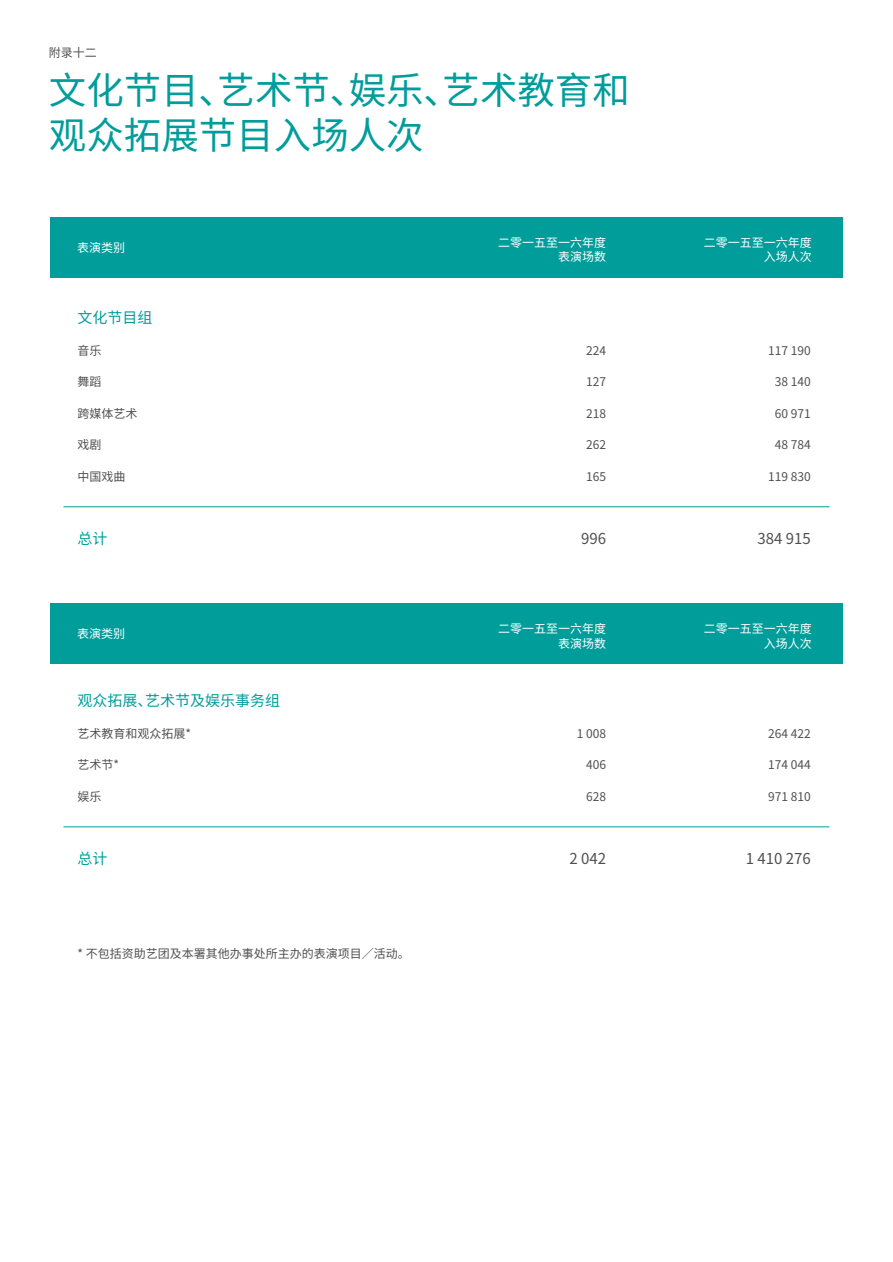
<style>
.page{position:relative;width:893px;height:1262px;background:#fff}
.page>*{position:absolute;margin:0;border:0;box-sizing:border-box;transform-origin:0 0}
.t1{font:37.5px/45px "Noto Sans CJ Ksc";color:#009d9b}
.t2{font:15px "Noto Sans CJ Ksc";color:#009d9b}
.t3{font:15px "Noto Sans CJ Ksc";color:#505050}
.t4{font:12px "Noto Sans CJ Ksc";color:#505050}
.t5{font:12px/14.4px "Noto Sans CJ Ksc";color:#fff;text-align:right}
</style>
<div class="page">
<hr style="left:64px;top:506px;width:765px;height:1px;background:#009d9b">
<hr style="left:64px;top:826px;width:765px;height:1px;background:#009d9b">
<div style="left:50px;top:216px;width:793px;height:61px;background:#009d9b"></div>
<div style="left:50px;top:602px;width:793px;height:61px;background:#009d9b"></div>
<p class="t4" style="left:49px;top:45px;width:49px">附录十二</p>
<h1 class="t1" style="left:49px;top:68px;width:582px">文化节目、艺术节、娱乐、艺术教育和观众拓展节目入场人次</h1>
<p class="t5" style="left:77px;top:241px;width:49px">表演类别</p>
<p class="t5" style="left:498px;top:236px;width:109px">二零一五至一六年度表演场数</p>
<p class="t5" style="left:704px;top:236px;width:110px">二零一五至一六年度入场人次</p>
<p class="t2" style="left:78px;top:309px;width:76px">文化节目组</p>
<p class="t4" style="left:78px;top:343px;width:25px">音乐</p>
<p class="t4" style="left:586px;top:343px;width:21px">224</p>
<p class="t4" style="left:768px;top:343px;width:44px">117 190</p>
<p class="t4" style="left:78px;top:375px;width:25px">舞蹈</p>
<p class="t4" style="left:586px;top:375px;width:21px">127</p>
<p class="t4" style="left:775px;top:375px;width:37px">38 140</p>
<p class="t4" style="left:78px;top:406px;width:61px">跨媒体艺术</p>
<p class="t4" style="left:586px;top:406px;width:21px">218</p>
<p class="t4" style="left:775px;top:406px;width:37px">60 971</p>
<p class="t4" style="left:78px;top:438px;width:25px">戏剧</p>
<p class="t4" style="left:586px;top:438px;width:21px">262</p>
<p class="t4" style="left:775px;top:438px;width:37px">48 784</p>
<p class="t4" style="left:78px;top:469px;width:49px">中国戏曲</p>
<p class="t4" style="left:586px;top:469px;width:21px">165</p>
<p class="t4" style="left:768px;top:469px;width:44px">119 830</p>
<p class="t2" style="left:78px;top:529px;width:31px">总计</p>
<p class="t3" style="left:581px;top:529px;width:26px">996</p>
<p class="t3" style="left:757px;top:529px;width:55px">384 915</p>
<p class="t5" style="left:77px;top:627px;width:49px">表演类别</p>
<p class="t5" style="left:498px;top:621px;width:109px">二零一五至一六年度表演场数</p>
<p class="t5" style="left:704px;top:621px;width:110px">二零一五至一六年度入场人次</p>
<p class="t2" style="left:78px;top:692px;width:204px">观众拓展、艺术节及娱乐事务组</p>
<p class="t4" style="left:78px;top:726px;width:115px">艺术教育和观众拓展*</p>
<p class="t4" style="left:577px;top:726px;width:31px">1 008</p>
<p class="t4" style="left:768px;top:726px;width:44px">264 422</p>
<p class="t4" style="left:78px;top:758px;width:43px">艺术节*</p>
<p class="t4" style="left:586px;top:758px;width:21px">406</p>
<p class="t4" style="left:768px;top:758px;width:44px">174 044</p>
<p class="t4" style="left:78px;top:789px;width:25px">娱乐</p>
<p class="t4" style="left:586px;top:789px;width:21px">628</p>
<p class="t4" style="left:768px;top:789px;width:44px">971 810</p>
<p class="t2" style="left:78px;top:849px;width:31px">总计</p>
<p class="t3" style="left:570px;top:849px;width:38px">2 042</p>
<p class="t3" style="left:746px;top:849px;width:66px">1 410 276</p>
<p class="t4" style="left:78px;top:947px;width:334px">* 不包括资助艺团及本署其他办事处所主办的表演项目／活动。</p>
</div>
